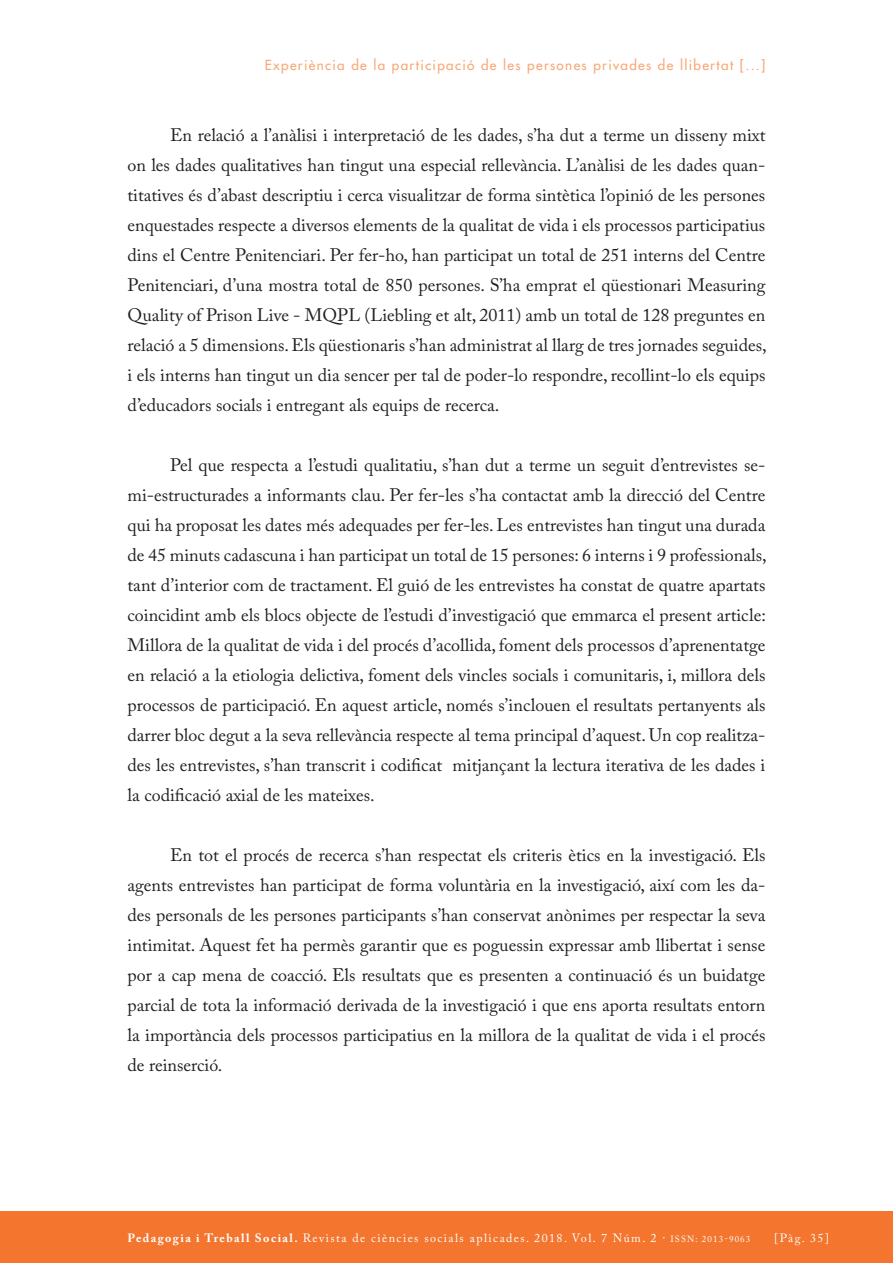
<style>
.page{position:relative;width:893px;height:1263px;background:#fff}
.page>*{position:absolute;margin:0;border:0;box-sizing:border-box;transform-origin:0 0}
.TEXT_COMU{font:18px/30px "Adobe Caslon Pro";color:#231f20;text-align:justify}
.CAPÇALERA_DRETA{font:13.5px "Futura";letter-spacing:.1em;color:#f8a877}
.t1{font:12px "Adobe Caslon Pro";letter-spacing:.12em;color:#fff}
.s1{font-weight:700}
.s2{font-size:9px}
</style>
<div class="page">
<div style="left:0;top:1212px;width:893px;height:51px;background:#f3752e"></div>
<p class="CAPÇALERA_DRETA" style="left:265px;top:57px;width:502px">Experiència de la participació de les persones privades de llibertat [...]</p>
<p class="TEXT_COMU" style="left:128px;top:120px;width:641px;text-indent:43px">En relació a l’anàlisi i interpretació de les dades, s’ha dut a terme un disseny mixt on les dades qualitatives han tingut una especial rellevància. L’anàlisi de les dades quan&shy;titatives és d’abast descriptiu i cerca visualitzar de forma sintètica l’opinió de les persones enquestades respecte a diversos elements de la qualitat de vida i els processos participatius dins el Centre Penitenciari. Per fer-ho, han participat un total de 251 interns del Centre Penitenciari, d’una mostra total de 850 persones. S’ha emprat el qüestionari Measuring Quality of Prison Live - MQPL (Liebling et alt, 2011) amb un total de 128 preguntes en relació a 5 dimensions. Els qüestionaris s’han administrat al llarg de tres jornades seguides, i els interns han tingut un dia sencer per tal de poder-lo respondre, recollint-lo els equips d’educadors socials i entregant als equips de recerca.</p>
<p class="TEXT_COMU" style="left:128px;top:450px;width:641px;text-indent:43px">Pel que respecta a l’estudi qualitatiu, s’han dut a terme un seguit d’entrevistes se&shy;mi-estructurades a informants clau. Per fer-les s’ha contactat amb la direcció del Centre qui ha proposat les dates més adequades per fer-les. Les entrevistes han tingut una durada de 45 minuts cadascuna i han participat un total de 15 persones: 6 interns i 9 professionals, tant d’interior com de tractament. El guió de les entrevistes ha constat de quatre apartats coincidint amb els blocs objecte de l’estudi d’investigació que emmarca el present article:<br>Millora de la qualitat de vida i del procés d’acollida, foment dels processos d’aprenentatge en relació a la etiologia delictiva, foment dels vincles socials i comunitaris, i, millora dels processos de participació. En aquest article, només s’inclouen el resultats pertanyents als darrer bloc degut a la seva rellevància respecte al tema principal d’aquest. Un cop realitza&shy;des les entrevistes, s’han transcrit i codificat mitjançant la lectura iterativa de les dades i la codificació axial de les mateixes.</p>
<p class="TEXT_COMU" style="left:128px;top:840px;width:639px;text-indent:43px">En tot el procés de recerca s’han respectat els criteris ètics en la investigació. Els agents entrevistes han participat de forma voluntària en la investigació, així com les da&shy;des personals de les persones participants s’han conservat anònimes per respectar la seva intimitat. Aquest fet ha permès garantir que es poguessin expressar amb llibertat i sense por a cap mena de coacció. Els resultats que es presenten a continuació és un buidatge parcial de tota la informació derivada de la investigació i que ens aporta resultats entorn la importància dels processos participatius en la millora de la qualitat de vida i el procés de reinserció.</p>
<p class="t1" style="left:128px;top:1231px;width:624px"><span class="s1">Pedagogia i Treball Social.</span> Revista de ciències socials aplicades. 2018. Vol. 7 Núm. 2 · <span class="s2">ISSN: 2013-9063</span></p>
<p class="t1" style="left:774px;top:1231px;width:56px">[Pàg. 35]</p>
</div>
